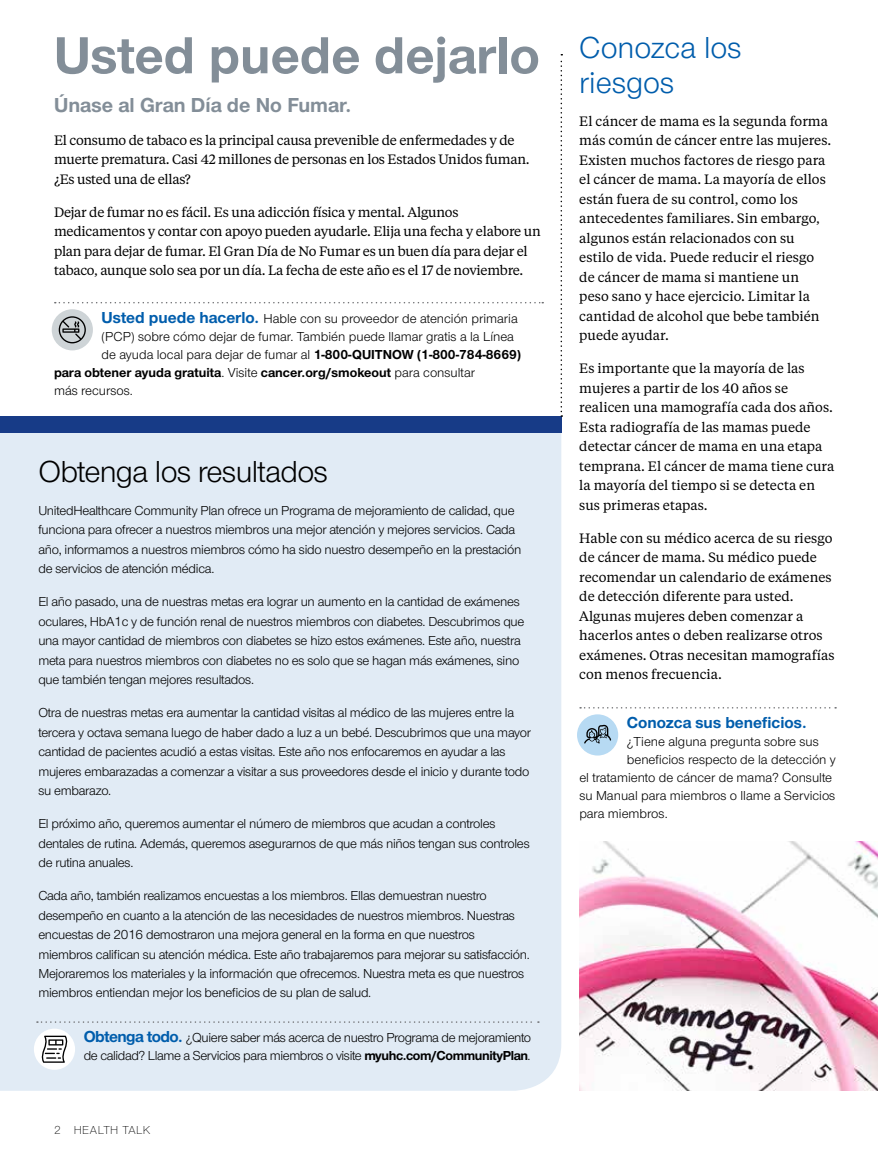
<style>
.page{position:relative;width:878px;height:1161px;background:#fff}
.page>*{position:absolute;margin:0;border:0;box-sizing:border-box;transform-origin:0 0}
.t1{font:700 54px "UHC Sans";color:#838e98}
.t2{font:31.5px "UHC Sans";letter-spacing:-.02em;color:#000}
.t3{font:31.5px/34.5px "UHC Sans";color:#005dac}
.t4{font:700 21px "UHC Sans";color:#838e98}
.t5{font:700 16.5px "UHC Sans";color:#005dac}
.t6{font:13.5px/19.5px "UHC Sans";letter-spacing:-.02em;color:#000}
.t7{font:13.5px/19.5px "UHC Serif Text";color:#000}
.t8{font:13.5px/19.5px "UHC Serif Text";letter-spacing:-.02em;color:#000}
.t9{font:13.5px "UHC Sans";color:#000}
.t10{font:700 13.5px "UHC Sans";color:#000}
.t11{font:300 12px "UHC Sans";letter-spacing:.04em;color:#000}
.s1{font-weight:700;font-size:16.5px;color:#005dac}
.s2{font-weight:700}
.s3{font-weight:400}
</style>
<div class="page">
<div style="left:0;top:433px;width:561px;height:658px;background:#e1ebf5"></div>
<div style="left:0;top:416px;width:561px;height:17px;background:#173b87"></div>
<img style="left:579px;top:842px;width:299px;height:249px">
<svg style="left:580px;top:707px;width:256px;height:2px"></svg>
<div style="left:577px;top:714px;width:41px;height:42px;background:#b7daf3;border-radius:50%"></div>
<svg style="left:584px;top:725px;width:27px;height:19px"></svg>
<svg style="left:37px;top:1021px;width:502px;height:2px"></svg>
<div style="left:34px;top:1029px;width:41px;height:41px;background:#fff;border-radius:50%"></div>
<svg style="left:41px;top:1036px;width:27px;height:27px"></svg>
<svg style="left:55px;top:302px;width:488px;height:1px"></svg>
<div style="left:52px;top:309px;width:41px;height:41px;background:#ced4d7;border-radius:50%"></div>
<svg style="left:59px;top:316px;width:27px;height:27px"></svg>
<svg style="left:560px;top:54px;width:2px;height:363px"></svg>
<h1 class="t1" style="left:54px;top:19px;width:487px">Usted puede dejarlo</h1>
<h3 class="t4" style="left:54px;top:91px;width:299px">Únase al Gran Día de No Fumar.</h3>
<p class="t8" style="left:54px;top:130px;width:477px">El consumo de tabaco es la principal causa prevenible de enfermedades y de muerte prematura. Casi 42 millones de personas en los Estados Unidos fuman. ¿Es usted una de ellas?</p>
<p class="t8" style="left:54px;top:202px;width:488px">Dejar de fumar no es fácil. Es una adicción física y mental. Algunos medicamentos y contar con apoyo pueden ayudarle. Elija una fecha y elabore un plan para dejar de fumar. El Gran Día de No Fumar es un buen día para dejar el tabaco, aunque solo sea por un día. La fecha de este año es el 17 de noviembre.</p>
<p class="t9" style="left:102px;top:310px;width:417px"><span class="s1">Usted puede hacerlo.</span> Hable con su proveedor de atención primaria</p>
<p class="t9" style="left:102px;top:328px;width:414px">(PCP) sobre cómo dejar de fumar. También puede llamar gratis a la Línea</p>
<p class="t9" style="left:102px;top:346px;width:421px">de ayuda local para dejar de fumar al <span class="s2">1-800-QUITNOW (1-800-784-8669)</span></p>
<p class="t10" style="left:54px;top:363px;width:422px">para obtener ayuda gratuita<span class="s3">. Visite</span> cancer.org/smokeout <span class="s3">para consultar</span></p>
<p class="t9" style="left:54px;top:382px;width:80px">más recursos.</p>
<h2 class="t2" style="left:38px;top:451px;width:291px">Obtenga los resultados</h2>
<p class="t6" style="left:38px;top:500px;width:484px">UnitedHealthcare Community Plan ofrece un Programa de mejoramiento de calidad, que funciona para ofrecer a nuestros miembros una mejor atención y mejores servicios. Cada año, informamos a nuestros miembros cómo ha sido nuestro desempeño en la prestación de servicios de atención médica.</p>
<p class="t6" style="left:38px;top:591px;width:487px">El año pasado, una de nuestras metas era lograr un aumento en la cantidad de exámenes oculares, HbA1c y de función renal de nuestros miembros con diabetes. Descubrimos que una mayor cantidad de miembros con diabetes se hizo estos exámenes. Este año, nuestra meta para nuestros miembros con diabetes no es solo que se hagan más exámenes, sino que también tengan mejores resultados.</p>
<p class="t6" style="left:38px;top:702px;width:494px">Otra de nuestras metas era aumentar la cantidad visitas al médico de las mujeres entre la tercera y octava semana luego de haber dado a luz a un bebé. Descubrimos que una mayor cantidad de pacientes acudió a estas visitas. Este año nos enfocaremos en ayudar a las mujeres embarazadas a comenzar a visitar a sus proveedores desde el inicio y durante todo su embarazo.</p>
<p class="t6" style="left:38px;top:813px;width:493px">El próximo año, queremos aumentar el número de miembros que acudan a controles dentales de rutina. Además, queremos asegurarnos de que más niños tengan sus controles de rutina anuales.</p>
<p class="t6" style="left:38px;top:885px;width:493px">Cada año, también realizamos encuestas a los miembros. Ellas demuestran nuestro desempeño en cuanto a la atención de las necesidades de nuestros miembros. Nuestras encuestas de 2016 demostraron una mejora general en la forma en que nuestros miembros califican su atención médica. Este año trabajaremos para mejorar su satisfacción.<br>Mejoraremos los materiales y la información que ofrecemos. Nuestra meta es que nuestros miembros entiendan mejor los beneficios de su plan de salud.</p>
<p class="t6" style="left:84px;top:1029px;width:449px;line-height:18px"><span class="s1">Obtenga todo.</span> ¿Quiere saber más acerca de nuestro Programa de mejoramiento de calidad? Llame a Servicios para miembros o visite <span class="s2">myuhc.com/CommunityPlan</span>.</p>
<p class="t11" style="left:54px;top:1122px;width:98px">2 HEALTH TALK</p>
<h2 class="t3" style="left:579px;top:30px;width:164px">Conozca los riesgos</h2>
<p class="t7" style="left:579px;top:111px;width:253px">El cáncer de mama es la segunda forma más común de cáncer entre las mujeres.<br>Existen muchos factores de riesgo para el cáncer de mama. La mayoría de ellos están fuera de su control, como los antecedentes familiares. Sin embargo, algunos están relacionados con su estilo de vida. Puede reducir el riesgo de cáncer de mama si mantiene un peso sano y hace ejercicio. Limitar la cantidad de alcohol que bebe también puede ayudar.</p>
<p class="t7" style="left:579px;top:358px;width:256px">Es importante que la mayoría de las mujeres a partir de los 40 años se realicen una mamografía cada dos años.<br>Esta radiografía de las mamas puede detectar cáncer de mama en una etapa temprana. El cáncer de mama tiene cura la mayoría del tiempo si se detecta en sus primeras etapas.</p>
<p class="t7" style="left:579px;top:528px;width:257px">Hable con su médico acerca de su riesgo de cáncer de mama. Su médico puede recomendar un calendario de exámenes de detección diferente para usted.<br>Algunas mujeres deben comenzar a hacerlos antes o deben realizarse otros exámenes. Otras necesitan mamografías con menos frecuencia.</p>
<p class="t5" style="left:627px;top:712px;width:181px">Conozca sus beneficios.</p>
<p class="t9" style="left:627px;top:733px;width:193px">¿Tiene alguna pregunta sobre sus</p>
<p class="t9" style="left:627px;top:751px;width:210px">beneficios respecto de la detección y</p>
<p class="t9" style="left:579px;top:769px;width:254px">el tratamiento de cáncer de mama? Consulte</p>
<p class="t9" style="left:579px;top:787px;width:257px">su Manual para miembros o llame a Servicios</p>
<p class="t9" style="left:579px;top:805px;width:90px">para miembros.</p>
</div>
